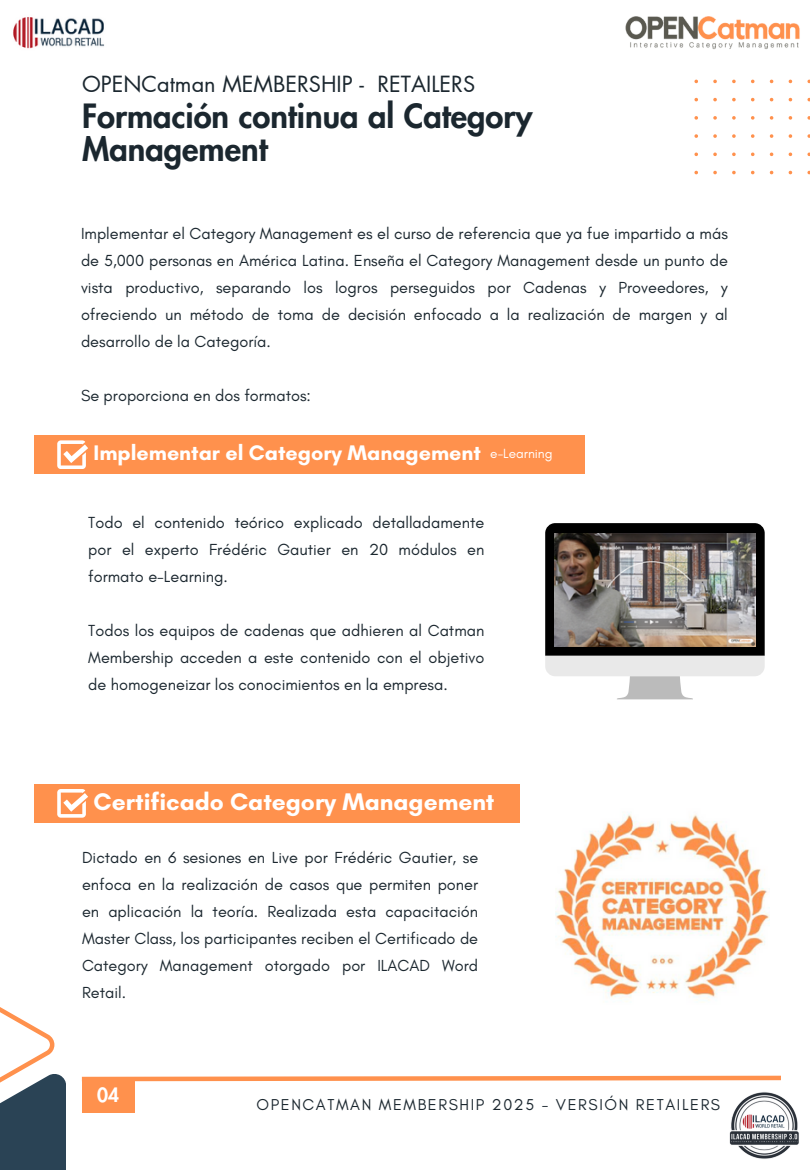
<style>
.page{position:relative;width:810px;height:1170px;background:#fff}
.page>*{position:absolute;margin:0;border:0;box-sizing:border-box;transform-origin:0 0}
.t1{font:800 32.7px/32.7px "Futura LT Pro";color:#1b272f}
.t2{font:700 24.45px "Glacial Indifference";color:#fff}
.t3{font:21.75px "Futura LT Pro";color:#1b272f}
.t4{font:700 21.45px "Glacial Indifference";color:#fff}
.t5{font:800 19.05px "Futura LT Pro";color:#fff}
.t6{font:16.35px/27px "Glacial Indifference";color:#1b272f;text-align:justify}
.t7{font:16.05px "Glacial Indifference";letter-spacing:.1em;color:#1b272f}
.t8{font:13.5px "Glacial Indifference";color:#fff}
</style>
<div class="page">
<div style="left:0;top:1073px;width:66px;height:97px;background:#2a4355"></div>
<svg style="left:0;top:1007px;width:54px;height:97px"></svg>
<img style="left:13px;top:17px;width:91px;height:32px">
<svg style="left:81px;top:1075px;width:700px;height:7px"></svg>
<div style="left:82px;top:1078px;width:53px;height:35px;background:#ff914d"></div>
<svg style="left:694px;top:80px;width:116px;height:94px"></svg>
<img style="left:626px;top:16px;width:174px;height:33px">
<svg style="left:545px;top:523px;width:220px;height:176px"></svg>
<img style="left:554px;top:533px;width:201px;height:113px">
<div style="left:35px;top:784px;width:485px;height:39px;background:#ff914d"></div>
<svg style="left:57px;top:789px;width:31px;height:28px"></svg>
<img style="left:730px;top:1092px;width:69px;height:67px">
<div style="left:35px;top:435px;width:550px;height:39px;background:#ff914d"></div>
<svg style="left:57px;top:440px;width:31px;height:29px"></svg>
<img style="left:555px;top:814px;width:214px;height:188px">
<p class="t3" style="left:82px;top:74px;width:395px">OPENCatman MEMBERSHIP - RETAILERS</p>
<p class="t1" style="left:82px;top:101px;width:452px">Formación continua al Category<br>Management</p>
<h6 class="t6" style="left:81px;top:220px;width:648px">Implementar el Category Management es el curso de referencia que ya fue impartido a más de 5,000 personas en América Latina. Enseña el Category Management desde un punto de vista productivo, separando los logros perseguidos por Cadenas y Proveedores, y ofreciendo un método de toma de decisión enfocado a la realización de margen y al desarrollo de la Categoría.</h6>
<h6 class="t6" style="left:81px;top:382px;width:231px">Se proporciona en dos formatos:</h6>
<h6 class="t4" style="left:94px;top:440px;width:389px">Implementar el Category Management</h6>
<h6 class="t8" style="left:490px;top:445px;width:64px">e-Learning</h6>
<p class="t6" style="left:88px;top:509px;width:398px">Todo el contenido teórico explicado detalladamente por el experto Frédéric Gautier en 20 módulos en formato e-Learning.</p>
<p class="t6" style="left:88px;top:617px;width:398px">Todos los equipos de cadenas que adhieren al Catman Membership acceden a este contenido con el objetivo de homogeneizar los conocimientos en la empresa.</p>
<h1 class="t2" style="left:94px;top:787px;width:402px">Certificado Category Management</h1>
<p class="t6" style="left:82px;top:843px;width:398px">Dictado en 6 sesiones en Live por Frédéric Gautier, se enfoca en la realización de casos que permiten poner en aplicación la teoría. Realizada esta capacitación Master Class, los participantes reciben el Certificado de Category Management otorgado por ILACAD Word Retail.</p>
<h4 class="t5" style="left:97px;top:1086px;width:24px">04</h4>
<p class="t7" style="left:257px;top:1095px;width:465px">OPENCATMAN MEMBERSHIP 2025 - VERSIÓN RETAILERS</p>
</div>
